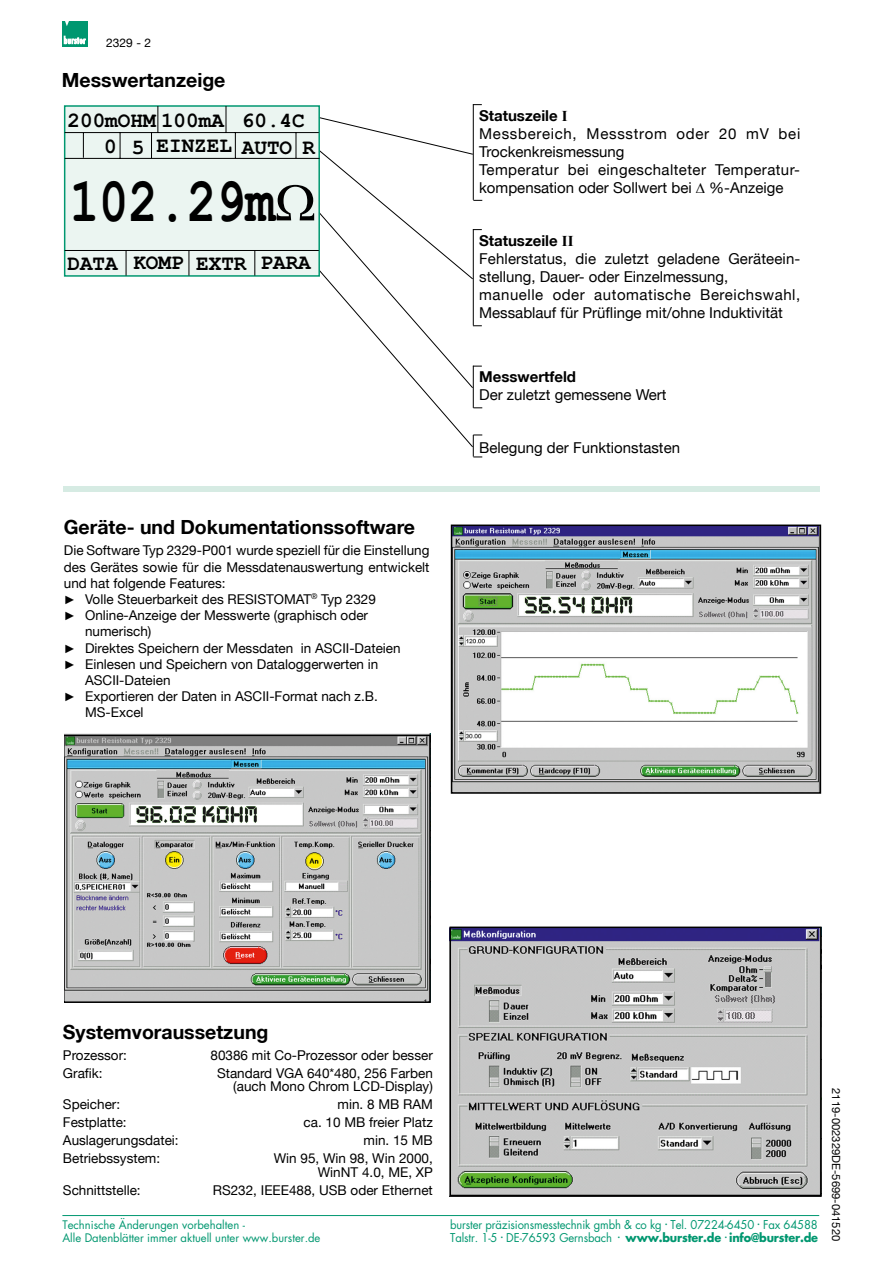
<style>
.page{position:relative;width:893px;height:1263px;background:#fff}
.page>*{position:absolute;margin:0;border:0;box-sizing:border-box;transform-origin:0 0}
.t1{font:700 61.8px "Courier New";color:#000;scale:.79 1}
.t2{font:700 21px/26.2px "Courier New";color:#000}
.t3{font:700 19.5px "Helvetica Neue LT";color:#000}
.t4{font:15px/18px "Helvetica Neue LT";color:#000}
.t5{font:15px/18px "Helvetica Neue LT";letter-spacing:.025em;color:#000}
.t6{font:700 15px "Helvetica Neue LT";color:#000}
.t7{font:13.5px/13.5px "Helvetica Neue LT";color:#000;text-align:right}
.t8{font:12px "Helvetica Neue LT";color:#000}
.t9{font:11.85px/13.5px "Futura LT";letter-spacing:-.01em;color:#009770;scale:.95 1}
.t10{font:11.55px/13.5px "Futura LT";color:#009770}
.t11{font:11.25px "Helvetica Neue LT";color:#000}
.s1{font-family:"Arial";font-size:12px}
.s2{font-weight:700}
.s3{font-family:"Times New Roman";font-weight:700}
</style>
<div class="page">
<div style="left:62px;top:21px;width:25px;height:25px;background:#009770"></div>
<svg style="left:65px;top:21px;width:4px;height:5px"></svg>
<svg style="left:63px;top:35px;width:23px;height:10px"></svg>
<hr style="left:62px;top:1215px;width:757px;height:1px;background:#009770">
<img style="left:64px;top:733px;width:367px;height:267px">
<img style="left:454px;top:527px;width:364px;height:264px">
<img style="left:452px;top:929px;width:367px;height:264px">
<hr style="left:473px;top:104px;width:1px;height:96px;background:#000">
<div style="left:63px;top:486px;width:757px;height:5px;background:#d6ebe3"></div>
<div style="left:63px;top:734px;width:368px;height:269px;border:2px solid #000"></div>
<div style="left:451px;top:524px;width:370px;height:270px;border:2px solid #000"></div>
<div style="left:449px;top:926px;width:373px;height:270px;border:2px solid #000"></div>
<div style="left:65px;top:106px;width:254px;height:170px;background:#ebf5f1"></div>
<div style="left:64px;top:105px;width:256px;height:172px;border:1px solid #009770"></div>
<hr style="left:65px;top:132px;width:254px;height:1px;background:#000">
<hr style="left:65px;top:158px;width:255px;height:1px;background:#000">
<hr style="left:65px;top:250px;width:254px;height:1px;background:#000">
<svg style="left:226px;top:106px;width:1px;height:26px"></svg>
<svg style="left:151px;top:106px;width:7px;height:52px"></svg>
<svg style="left:120px;top:133px;width:1px;height:25px"></svg>
<svg style="left:83px;top:133px;width:1px;height:25px"></svg>
<svg style="left:235px;top:133px;width:1px;height:25px"></svg>
<svg style="left:126px;top:251px;width:1px;height:25px"></svg>
<svg style="left:189px;top:251px;width:1px;height:25px"></svg>
<svg style="left:254px;top:251px;width:1px;height:25px"></svg>
<svg style="left:277px;top:115px;width:205px;height:343px"></svg>
<p class="t8" style="left:106px;top:36px;width:46px">2329 - 2</p>
<h3 class="t3" style="left:62px;top:68px;width:165px">Messwertanzeige</h3>
<h2 class="t2" style="left:104px;top:106px;width:212px;text-indent:-37px">200mOHM 100mA 60.4C<br>0 5 EINZEL AUTO R</h2>
<h1 class="t1" style="left:70px;top:164px;width:262px">102.29m</h1>
<h2 class="t2" style="left:67px;top:249px;width:245px">DATA KOMP EXTR PARA</h2>
<h3 class="t3" style="left:64px;top:515px;width:353px">Geräte- und Dokumentationssoftware</h3>
<p class="t7" style="left:64px;top:544px;width:367px">Die Software Typ 2329-P001 wurde speziell für die Einstellung</p>
<p class="t7" style="left:64px;top:560px;width:367px">des Gerätes sowie für die Messdatenauswertung entwickelt</p>
<p class="t7" style="left:64px;top:576px;width:163px">und hat folgende Features:</p>
<p class="t7" style="left:64px;top:592px;width:314px"><span class="s1">►</span> Volle Steuerbarkeit des RESISTOMAT<sup>®</sup> Typ 2329</p>
<p class="t7" style="left:64px;top:608px;width:306px"><span class="s1">►</span> Online-Anzeige der Messwerte (graphisch oder</p>
<p class="t7" style="left:85px;top:625px;width:68px">numerisch)</p>
<p class="t7" style="left:64px;top:641px;width:338px"><span class="s1">►</span> Direktes Speichern der Messdaten in ASCII-Dateien</p>
<p class="t7" style="left:64px;top:657px;width:316px"><span class="s1">►</span> Einlesen und Speichern von Dataloggerwerten in</p>
<p class="t7" style="left:85px;top:673px;width:87px">ASCII-Dateien</p>
<p class="t7" style="left:64px;top:689px;width:316px"><span class="s1">►</span> Exportieren der Daten in ASCII-Format nach z.B.</p>
<p class="t7" style="left:85px;top:706px;width:60px">MS-Excel</p>
<p class="t5" style="left:479px;top:106px;width:323px"><span class="s2">Statuszeile</span> <span class="s3">I<br></span>Messbereich, Messstrom oder 20 mV bei<br>Trockenkreismessung<br>Temperatur bei eingeschalteter Temperatur&shy;kompensation oder Sollwert bei ∆ %-Anzeige</p>
<p class="t4" style="left:479px;top:231px;width:323px"><span class="s2">Statuszeile</span> <span class="s3">II<br></span>Fehlerstatus, die zuletzt geladene Geräteein&shy;stellung, Dauer- oder Einzelmessung,<br>manuelle oder automatische Bereichswahl, Messablauf für Prüflinge mit/ohne Induktivität</p>
<p class="t6" style="left:479px;top:368px;width:98px">Messwertfeld</p>
<p class="t4" style="left:479px;top:386px;width:189px">Der zuletzt gemessene Wert</p>
<p class="t4" style="left:479px;top:438px;width:202px">Belegung der Funktionstasten</p>
<h3 class="t3" style="left:63px;top:1020px;width:207px">Systemvoraussetzung</h3>
<p class="t7" style="left:63px;top:1048px;width:65px">Prozessor:</p>
<p class="t7" style="left:211px;top:1048px;width:224px">80386 mit Co-Prozessor oder besser</p>
<p class="t7" style="left:63px;top:1066px;width:41px">Grafik:</p>
<p class="t7" style="left:217px;top:1066px;width:217px">Standard VGA 640*480, 256 Farben (auch Mono Chrom LCD-Display)</p>
<p class="t7" style="left:63px;top:1098px;width:59px">Speicher:</p>
<p class="t7" style="left:338px;top:1098px;width:97px">min. 8 MB RAM</p>
<p class="t7" style="left:63px;top:1116px;width:65px">Festplatte:</p>
<p class="t7" style="left:304px;top:1116px;width:131px">ca. 10 MB freier Platz</p>
<p class="t7" style="left:63px;top:1134px;width:117px">Auslagerungsdatei:</p>
<p class="t7" style="left:364px;top:1134px;width:71px">min. 15 MB</p>
<p class="t7" style="left:63px;top:1152px;width:99px">Betriebssystem:</p>
<p class="t7" style="left:274px;top:1152px;width:161px">Win 95, Win 98, Win 2000,<br>WinNT 4.0, ME, XP</p>
<p class="t7" style="left:63px;top:1183px;width:79px">Schnittstelle:</p>
<p class="t7" style="left:213px;top:1183px;width:222px">RS232, IEEE488, USB oder Ethernet</p>
<p class="t10" style="left:62px;top:1218px;width:260px">Technische Änderungen vorbehalten -<br>Alle Datenblätter immer aktuell unter www.burster.de</p>
<p class="t9" style="left:450px;top:1218px;width:389px">burster präzisionsmesstechnik gmbh &amp; co kg <sup>.</sup> Tel. 07224-6450 <sup>.</sup> Fax 64588<br>Talstr. 1-5 <sup>.</sup> DE-76593 Gernsbach <sup>.</sup> <span class="s2">www.burster.de</span> <sup>.</sup> <span class="s2">info@burster.de</span></p>
<p class="t11" style="left:843px;top:1088px;width:155px;rotate:90deg">2119-002329DE-5699-041520</p>
</div>
